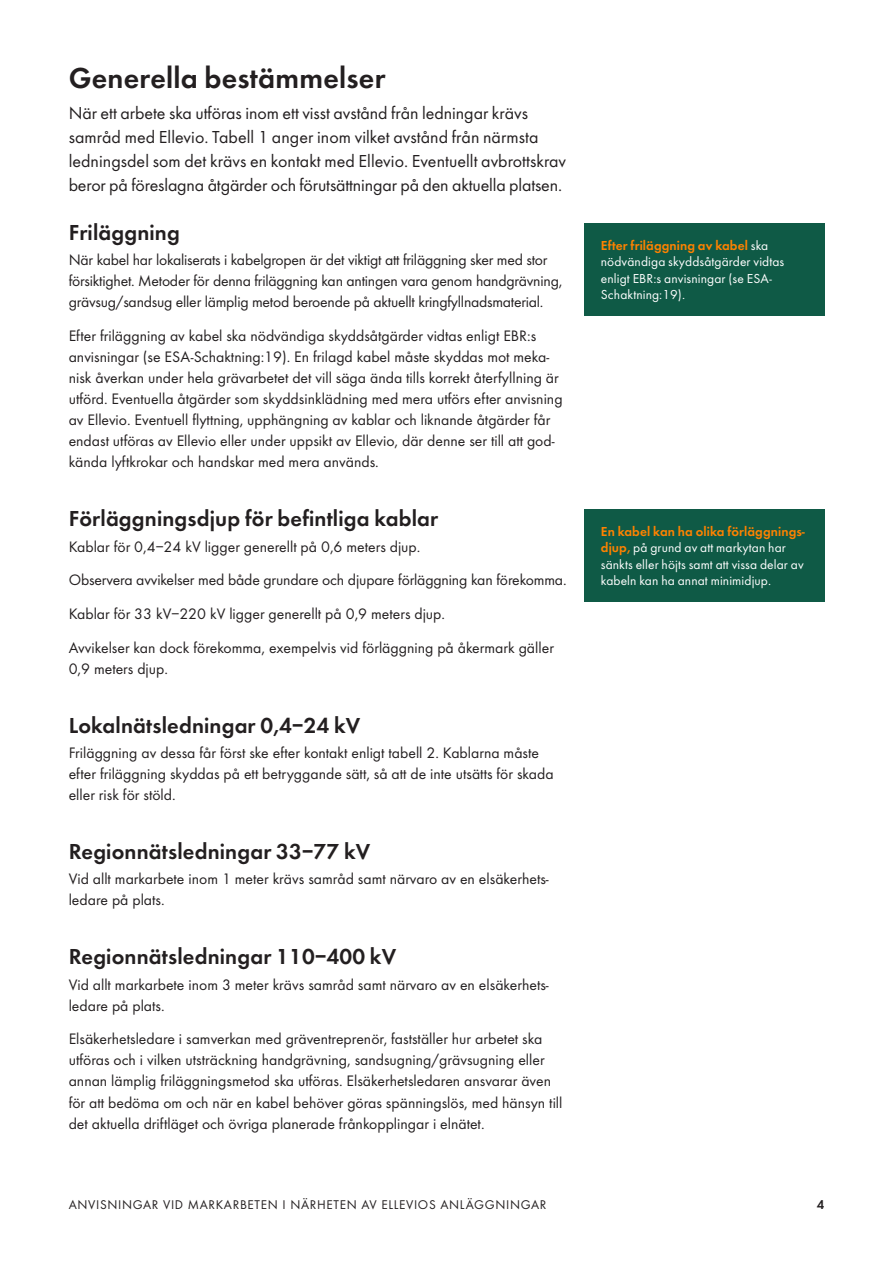
<style>
.page{position:relative;width:893px;height:1263px;background:#fff}
.page>*{position:absolute;margin:0;border:0;box-sizing:border-box;transform-origin:0 0}
.t1{font:600 30px "Futura EF";letter-spacing:.005em;color:#231f20}
.t2{font:600 22.5px "Futura EF";letter-spacing:.01em;color:#231f20}
.t3{font:18px/24px "Futura EF";color:#231f20}
.t4{font:15.75px/21px "Futura EF";color:#231f20}
.t5{font:13.5px/16.5px "Futura EF";letter-spacing:.01em;color:#fff}
.t6{font:13.2px "Futura EF";letter-spacing:.05em;color:#231f20}
.t7{font:600 13.2px "Futura EF";color:#231f20}
.s1{font-weight:600;color:#ff8200}
</style>
<div class="page">
<div style="left:584px;top:509px;width:240px;height:93px;background:#0f5a46"></div>
<div style="left:584px;top:223px;width:240px;height:93px;background:#0f5a46"></div>
<h1 class="t1" style="left:69px;top:60px;width:318px">Generella bestämmelser</h1>
<p class="t3" style="left:69px;top:101px;width:499px">När ett arbete ska utföras inom ett visst avstånd från ledningar krävs samråd med Ellevio. Tabell 1 anger inom vilket avstånd från närmsta ledningsdel som det krävs en kontakt med Ellevio. Eventuellt avbrottskrav beror på föreslagna åtgärder och förutsättningar på den aktuella platsen.</p>
<h2 class="t2" style="left:69px;top:219px;width:113px">Friläggning</h2>
<p class="t4" style="left:69px;top:249px;width:495px">När kabel har lokaliserats i kabelgropen är det viktigt att friläggning sker med stor försiktighet. Metoder för denna friläggning kan antingen vara genom handgrävning, grävsug/sandsug eller lämplig metod beroende på aktuellt kringfyllnadsmaterial.</p>
<p class="t4" style="left:69px;top:325px;width:495px">Efter friläggning av kabel ska nödvändiga skyddsåtgärder vidtas enligt EBR:s anvisningar (se ESA-Schaktning:19). En frilagd kabel måste skyddas mot meka&shy;nisk åverkan under hela grävarbetet det vill säga ända tills korrekt återfyllning är utförd. Eventuella åtgärder som skyddsinklädning med mera utförs efter anvisning av Ellevio. Eventuell flyttning, upphängning av kablar och liknande åtgärder får endast utföras av Ellevio eller under uppsikt av Ellevio, där denne ser till att god&shy;kända lyftkrokar och handskar med mera används.</p>
<h2 class="t2" style="left:69px;top:505px;width:371px">Förläggningsdjup för befintliga kablar</h2>
<p class="t4" style="left:69px;top:529px;width:499px;line-height:33.8px">Kablar för 0,4–24 kV ligger generellt på 0,6 meters djup.<br>Observera avvikelser med både grundare och djupare förläggning kan förekomma.<br>Kablar för 33 kV–220 kV ligger generellt på 0,9 meters djup.<br>Avvikelser kan dock förekomma, exempelvis vid förläggning på åkermark gäller</p>
<p class="t4" style="left:69px;top:658px;width:101px">0,9 meters djup.</p>
<h2 class="t2" style="left:69px;top:712px;width:293px">Lokalnätsledningar 0,4–24 kV</h2>
<p class="t4" style="left:69px;top:742px;width:486px">Friläggning av dessa får först ske efter kontakt enligt tabell 2. Kablarna måste efter friläggning skyddas på ett betryggande sätt, så att de inte utsätts för skada eller risk för stöld.</p>
<h2 class="t2" style="left:69px;top:838px;width:303px">Regionnätsledningar 33–77 kV</h2>
<p class="t4" style="left:69px;top:868px;width:482px">Vid allt markarbete inom 1 meter krävs samråd samt närvaro av en elsäkerhets&shy;ledare på plats.</p>
<h2 class="t2" style="left:69px;top:943px;width:329px">Regionnätsledningar 110–400 kV</h2>
<p class="t4" style="left:69px;top:974px;width:482px">Vid allt markarbete inom 3 meter krävs samråd samt närvaro av en elsäkerhets&shy;ledare på plats.</p>
<p class="t4" style="left:69px;top:1029px;width:495px">Elsäkerhetsledare i samverkan med gräventreprenör, fastställer hur arbetet ska utföras och i vilken utsträckning handgrävning, sandsugning/grävsugning eller annan lämplig friläggningsmetod ska utföras. Elsäkerhetsledaren ansvarar även för att bedöma om och när en kabel behöver göras spänningslös, med hänsyn till det aktuella driftläget och övriga planerade frånkopplingar i elnätet.</p>
<p class="t5" style="left:601px;top:237px;width:185px"><span class="s1">Efter friläggning av kabel</span> ska nödvändiga skyddsåtgärder vidtas enligt EBR:s anvisningar (se ESA-<br>Schaktning:19).</p>
<p class="t5" style="left:601px;top:523px;width:206px"><span class="s1">En kabel kan ha olika förläggnings&shy;djup,</span> på grund av att markytan har sänkts eller höjts samt att vissa delar av kabeln kan ha annat minimidjup.</p>
<p class="t6" style="left:69px;top:1196px;width:479px">ANVISNINGAR VID MARKARBETEN I NÄRHETEN AV ELLEVIOS ANLÄGGNINGAR</p>
<p class="t7" style="left:817px;top:1196px;width:9px">4</p>
</div>
